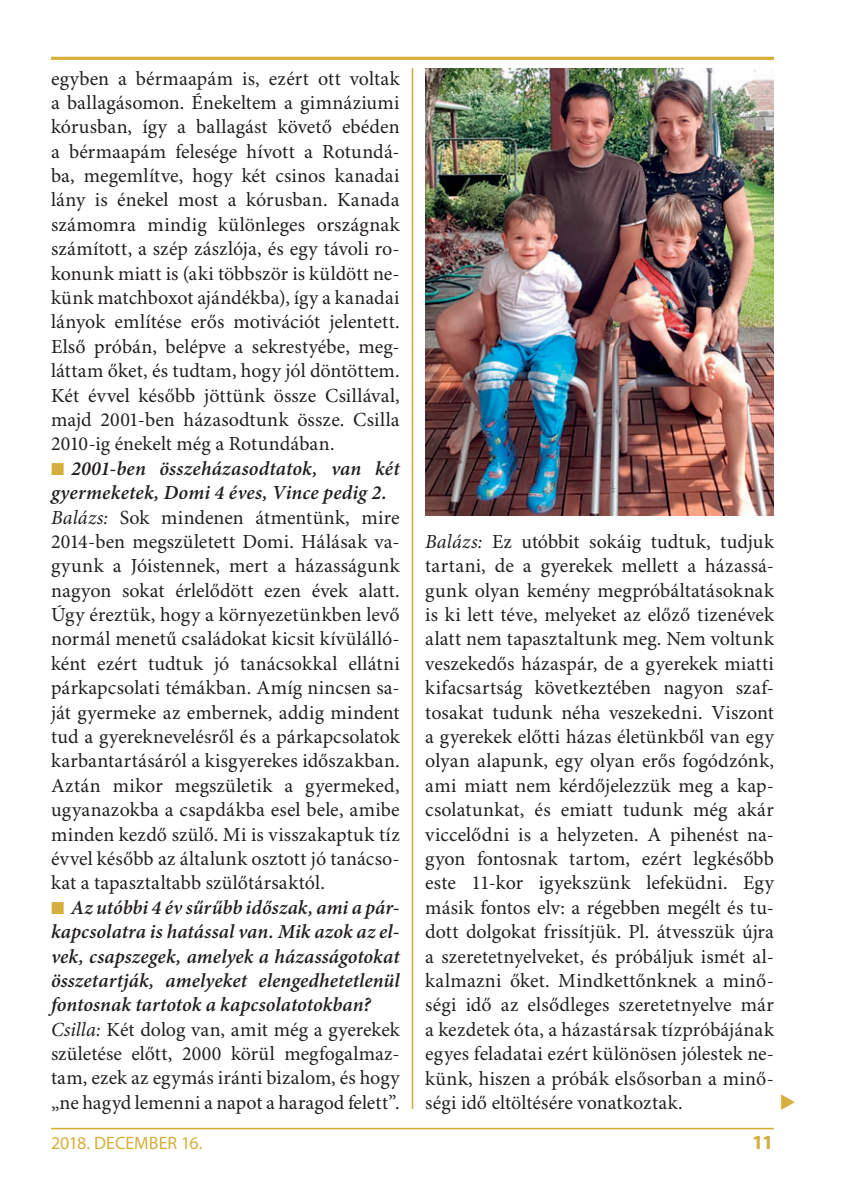
<style>
.page{position:relative;width:842px;height:1191px;background:#fff}
.page>*{position:absolute;margin:0;border:0;box-sizing:border-box;transform-origin:0 0}
.t1{font:20px/24.4px "Minion Pro";letter-spacing:.005em;color:#231f20;text-align:justify}
.t2{font:italic 600 20px/24.4px "Minion Pro";letter-spacing:.005em;color:#231f20}
.t3{font:700 semi-expanded 20px "Myriad Pro";color:#d6ae3e}
.t4{font:20px "European Pi Three";color:#d6ae3e}
.t5{font:18px "Myriad Pro";color:#d6ae3e}
.s1{font-weight:600;font-style:italic}
.s2{font-style:italic}
.s3{font-weight:400}
.s4{font-weight:400;font-style:normal}
</style>
<div class="page">
<hr style="left:51px;top:1127px;width:723px;height:2px;background:#d6ae3e">
<hr style="left:412px;top:68px;width:1px;height:1040px;background:#d6ae3e">
<hr style="left:51px;top:57px;width:723px;height:3px;background:#d6ae3e">
<img style="left:425px;top:68px;width:349px;height:447px">
<p class="t1" style="left:51px;top:68px;width:350px">egyben a bérma apám is, ezért ott voltak a ballagásomon. Énekeltem a gimnáziumi kórusban, így a ballagást követő ebéden a bérmaapám felesége hívott a Rotundá&shy;ba, megemlítve, hogy két csinos kanadai lány is énekel most a kórusban. Kanada számomra mindig különleges országnak számított, a szép zászlója, és egy távoli ro&shy;konunk miatt is (aki többször is küldött ne&shy;künk matchboxot ajándékba), így a kanadai lányok említése erős motivációt jelentett.<br>Első próbán, belépve a sekrestyébe, meg&shy;láttam őket, és tudtam, hogy jól döntöttem.<br>Két évvel később jöttünk össze Csillával, majd 2001-ben házasodtunk össze. Csilla 2010-ig énekelt még a Rotundában.</p>
<p class="t1" style="left:51px;top:458px;width:350px;text-align:left;text-indent:20px"><span class="s1">2001-ben összeházasodtatok, van két gyermeketek, Domi 4 éves, Vince pedig 2.<br></span><span class="s2">Balázs:</span> Sok mindenen átmentünk, mire 2014-ben megszületett Domi. Hálásak va&shy;gyunk a Jóistennek, mert a házasságunk nagyon sokat érlelődött ezen évek alatt.<br>Úgy éreztük, hogy a környezetünkben levő normál menetű családokat kicsit kívülálló&shy;ként ezért tudtuk jó tanácsokkal ellátni párkapcsolati témákban. Amíg nincsen sa&shy;ját gyermeke az embernek, addig mindent tud a gyereknevelésről és a párkapcsolatok karbantartásáról a kisgyerekes időszakban.<br>Aztán mikor megszületik a gyermeked, ugyanazokba a csapdákba esel bele, amibe minden kezdő szülő. Mi is visszakaptuk tíz évvel később az általunk osztott jó tanácso&shy;kat a tapasztaltabb szülő társaktól.</p>
<p class="t2" style="left:51px;top:897px;width:350px;text-indent:20px">Az utóbbi 4 év sűrűbb időszak, ami a pár&shy;kapcsolatra is hatással van. Mik azok az el&shy;vek, csapszegek, amelyek a házasságotokat összetartják, amelyeket elengedhetetlenül fontosnak tartotok a kapcsolatotokban?<br><span class="s3">Csilla:</span> <span class="s4">Két dolog van, amit még a gyerekek születése előtt, 2000 körül megfogalmaz&shy;tam, ezek az egymás iránti bizalom, és hogy „ne hagyd lemenni a napot a haragod felett”.</span></p>
<p class="t1" style="left:425px;top:531px;width:350px"><span class="s2">Balázs:</span> Ez utóbbit sokáig tudtuk, tudjuk tartani, de a gyerekek mellett a házassá&shy;gunk olyan kemény megpróbáltatásoknak is ki lett téve, melyeket az előző tizenévek alatt nem tapasztaltunk meg. Nem voltunk veszekedős házaspár, de a gyerekek miatti kifacsartság következtében nagyon szaf&shy;tosakat tudunk néha veszekedni. Viszont a gyerekek előtti házas életünkből van egy olyan alapunk, egy olyan erős fogódzónk, ami miatt nem kérdőjelezzük meg a kap&shy;csolatunkat, és emiatt tudunk még akár viccelődni is a helyzeten. A pihenést na&shy;gyon fontosnak tartom, ezért legkésőbb este 11-kor igyekszünk lefeküdni. Egy másik fontos elv: a régebben megélt és tu&shy;dott dolgokat frissítjük. Pl. átvesszük újra a szeretetnyelveket, és próbáljuk ismét al&shy;kalmazni őket. Mindkettőnknek a minő&shy;ségi idő az elsődleges szeretetnyelve már a kezdetek óta, a házastársak tízpróbájának egyes feladatai ezért különösen jólestek ne&shy;künk, hiszen a próbák elsősorban a minő&shy;ségi idő eltöltésére vonatkoztak.</p>
<p class="t4" style="left:780px;top:1088px;width:18px">-</p>
<p class="t5" style="left:51px;top:1132px;width:153px">2018. DECEMBER 16.</p>
<p class="t3" style="left:752px;top:1130px;width:23px">11</p>
</div>
